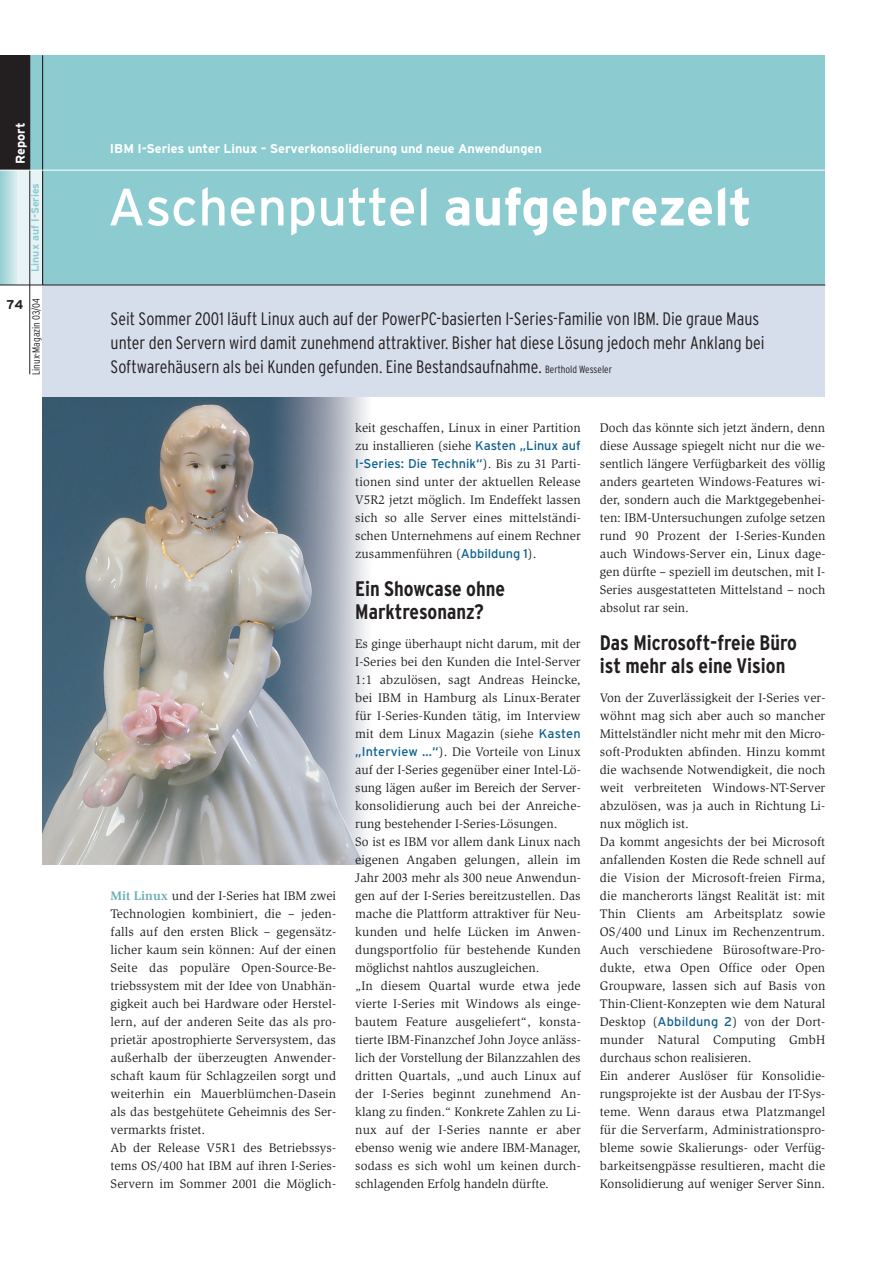
<style>
.page{position:relative;width:893px;height:1262px;background:#fff}
.page>*{position:absolute;margin:0;border:0;box-sizing:border-box;transform-origin:0 0}
.t1{font:52.5px "Interstate";color:#fff}
.t2{font:700 condensed 21px/22.5px "Interstate";color:#231f20}
.t3{font:300 condensed 18px/24px "Interstate";color:#231f20}
.t4{font:12.75px/18px "Slimbach";letter-spacing:.01em;color:#231f20}
.t5{font:700 12.75px "Interstate";color:#fff}
.t6{font:12.75px "Interstate";letter-spacing:.005em;color:#0f618e}
.t7{font:700 12.75px "Interstate";color:#231f20}
.t8{font:300 condensed 10.5px "Interstate";color:#231f20}
.t9{font:700 10.5px "Interstate";color:#8cccd1}
.s1{font-weight:700}
.s2{font-size:10.5px}
.s3{font-weight:700;color:#6dafb6}
.s4{font-family:"Interstate";color:#0f618e}
.s5{font-family:"Slimbach";color:#231f20}
</style>
<div class="page">
<img style="left:43px;top:396px;width:469px;height:468px">
<div style="left:43px;top:285px;width:782px;height:111px;background:#d7deeb"></div>
<div style="left:43px;top:55px;width:782px;height:230px;background:#8cccd1"></div>
<hr style="left:43px;top:285px;width:782px;height:1px;background:#231f20">
<div style="left:0;top:55px;width:43px;height:230px;background:#8cccd1"></div>
<div style="left:0;top:55px;width:30px;height:115px;background:#231f20"></div>
<svg style="left:0;top:171px;width:17px;height:114px;background:#b6dce0"></svg>
<div style="left:17px;top:170px;width:26px;height:115px;background:#e7f3f4"></div>
<hr style="left:30px;top:55px;width:1px;height:319px;background:#231f20">
<hr style="left:42px;top:55px;width:1px;height:230px;background:#231f20">
<hr style="left:0;top:285px;width:43px;height:1px;background:#231f20">
<hr style="left:0;top:170px;width:43px;height:1px;background:#fff">
<hr style="left:43px;top:170px;width:782px;height:1px;background:#fff">
<p class="t5" style="left:15px;top:164px;width:43px;rotate:-90deg">Report</p>
<p class="t9" style="left:31px;top:272px;width:91px;rotate:-90deg">Linux auf I-Series</p>
<p class="t7" style="left:6px;top:300px;width:18px">74</p>
<p class="t8" style="left:32px;top:375px;width:78px;rotate:-90deg">Linux-Magazin 03/04</p>
<p class="t5" style="left:110px;top:144px;width:433px">IBM I-Series unter Linux – Serverkonsolidierung und neue Anwendungen</p>
<h1 class="t1" style="left:108px;top:187px;width:645px">Aschenputtel <span class="s1">aufgebrezelt</span></h1>
<p class="t3" style="left:111px;top:308px;width:655px">Seit Sommer 2001 läuft Linux auch auf der PowerPC-basierten I-Series-Familie von IBM. Die graue Maus unter den Servern wird damit zunehmend attraktiver. Bisher hat diese Lösung jedoch mehr Anklang bei<br>Softwarehäusern als bei Kunden gefunden. Eine Bestandsaufnahme. <span class="s2">Berthold Wesseler</span></p>
<p class="t4" style="left:111px;top:888px;width:227px"><span class="s3">Mit Linux</span> und der I-Series hat IBM zwei Technologien kombiniert, die – jeden&shy;falls auf den ersten Blick – gegensätz&shy;licher kaum sein können: Auf der einen Seite das populäre Open-Source-Be&shy;triebssystem mit der Idee von Unabhän&shy;gigkeit auch bei Hardware oder Herstel&shy;lern, auf der anderen Seite das als pro&shy;prietär apostrophierte Serversystem, das außerhalb der überzeugten Anwender&shy;schaft kaum für Schlagzeilen sorgt und weiterhin ein Mauerblümchen-Dasein als das bestgehütete Geheimnis des Ser&shy;vermarkts fristet.<br>Ab der Release V5R1 des Betriebssys&shy;tems OS/400 hat IBM auf ihren I-Series-Servern im Sommer 2001 die Möglich-</p>
<p class="t4" style="left:355px;top:420px;width:227px">keit geschaffen, Linux in einer Partition zu installieren (siehe <span class="s4">Kasten „Linux auf</span></p>
<p class="t6" style="left:355px;top:459px;width:227px">I-Series: Die Technik“<span class="s5">). Bis zu 31 Parti-</span></p>
<p class="t4" style="left:355px;top:474px;width:227px;text-align:justify">tionen sind unter der aktuellen Release V5R2 jetzt möglich. Im Endeffekt lassen sich so alle Server eines mittelständi&shy;schen Unternehmens auf einem Rechner zusammenführen (<span class="s4">Abbildung 1</span>).</p>
<h2 class="t2" style="left:355px;top:579px;width:151px">Ein Showcase ohne<br>Marktresonanz?</h2>
<p class="t4" style="left:355px;top:636px;width:227px">Es ginge überhaupt nicht darum, mit der I-Series bei den Kunden die Intel-Server 1:1 abzulösen, sagt Andreas Heincke, bei IBM in Hamburg als Linux-Berater für I-Series-Kunden tätig, im Interview mit dem Linux Magazin (siehe <span class="s4">Kasten „Interview ...“</span>). Die Vorteile von Linux auf der I-Series gegenüber einer Intel-Lö&shy;sung lägen außer im Bereich der Server&shy;konsolidierung auch bei der Anreiche&shy;rung bestehender I-Series-Lösungen.<br>So ist es IBM vor allem dank Linux nach eigenen Angaben gelungen, allein im Jahr 2003 mehr als 300 neue Anwendun&shy;gen auf der I-Series bereitzustellen. Das mache die Plattform attraktiver für Neu&shy;kunden und helfe Lücken im Anwen&shy;dungsportfolio für bestehende Kunden möglichst nahtlos auszugleichen.<br>„In diesem Quartal wurde etwa jede vierte I-Series mit Windows als einge&shy;bautem Feature ausgeliefert“, konsta&shy;tierte IBM-Finanzchef John Joyce anläss&shy;lich der Vorstellung der Bilanzzahlen des dritten Quartals, „und auch Linux auf der I-Series beginnt zunehmend An&shy;klang zu finden.“ Konkrete Zahlen zu Li&shy;nux auf der I-Series nannte er aber ebenso wenig wie andere IBM-Manager, sodass es sich wohl um keinen durch&shy;schlagenden Erfolg handeln dürfte.</p>
<p class="t4" style="left:600px;top:420px;width:227px;text-align:justify">Doch das könnte sich jetzt ändern, denn diese Aussage spiegelt nicht nur die we&shy;sentlich längere Verfügbarkeit des völlig anders gearteten Windows-Features wi&shy;der, sondern auch die Marktgegebenhei&shy;ten: IBM-Untersuchungen zufolge setzen rund 90 Prozent der I-Series-Kunden auch Windows-Server ein, Linux dage&shy;gen dürfte – speziell im deutschen, mit I-Series ausgestatteten Mittelstand – noch absolut rar sein.</p>
<h2 class="t2" style="left:600px;top:633px;width:199px">Das Microsoft-freie Büro ist mehr als eine Vision</h2>
<p class="t4" style="left:600px;top:690px;width:227px">Von der Zuverlässigkeit der I-Series ver&shy;wöhnt mag sich aber auch so mancher Mittelständler nicht mehr mit den Micro&shy;soft-Produkten abfinden. Hinzu kommt die wachsende Notwendigkeit, die noch weit verbreiteten Windows-NT-Server abzulösen, was ja auch in Richtung Li&shy;nux möglich ist.<br>Da kommt angesichts der bei Microsoft anfallenden Kosten die Rede schnell auf die Vision der Microsoft-freien Firma, die mancherorts längst Realität ist: mit Thin Clients am Arbeitsplatz sowie OS/400 und Linux im Rechenzentrum.<br>Auch verschiedene Bürosoftware-Pro&shy;dukte, etwa Open Office oder Open Groupware, lassen sich auf Basis von Thin-Client-Konzepten wie dem Natural Desktop (<span class="s4">Abbildung 2</span>) von der Dort&shy;munder Natural Computing GmbH durchaus schon realisieren.<br>Ein anderer Auslöser für Konsolidie&shy;rungsprojekte ist der Ausbau der IT-Sys&shy;teme. Wenn daraus etwa Platzmangel für die Serverfarm, Administrationspro&shy;bleme sowie Skalierungs- oder Verfüg&shy;barkeitsengpässe resultieren, macht die Konsolidierung auf weniger Server Sinn.</p>
</div>
